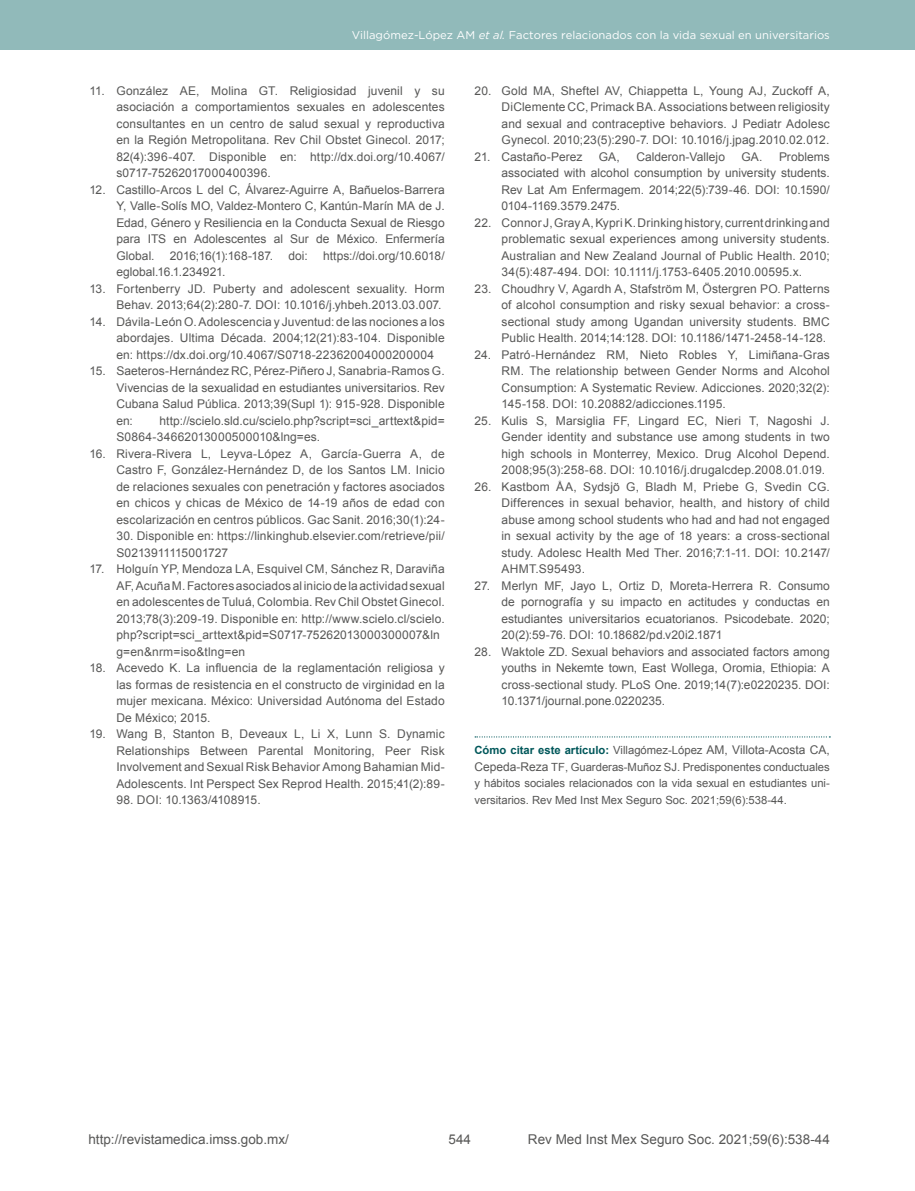
<style>
.page{position:relative;width:915px;height:1191px;background:#fff}
.page>*{position:absolute;margin:0;border:0;box-sizing:border-box;transform-origin:0 0}
.t1{font:13.5px "Arial";color:#575756}
.t2{font:12px/16.5px "Arial";letter-spacing:.01em;color:#575756;text-align:justify}
.t3{font:12px "Arial";letter-spacing:-.025em;color:#575756}
.t4{font:11.25px/16.5px "Arial";color:#575756;text-align:justify}
.t5{font:11.25px "Gotham";color:#fff}
.s1{font-style:italic}
.s2{font-weight:700;color:#01575a}
.s3{font-size:12px}
</style>
<div class="page">
<div style="left:0;top:0;width:914px;height:50px;background:#91baba"></div>
<svg style="left:475px;top:736px;width:355px;height:1px"></svg>
<p class="t5" style="left:351px;top:28px;width:479px">Villagómez-López AM <span class="s1">et al.</span> Factores relacionados con la vida sexual en universitarios</p>
<p class="t2" style="left:116px;top:82px;width:330px;text-indent:-27px">11. González AE, Molina GT. Religiosidad juvenil y su asociación a comportamientos sexuales en adolescentes consultantes en un centro de salud sexual y reproductiva en la Región Metropolitana. Rev Chil Obstet Ginecol. 2017; 82(4):396-407. Disponible en: http://dx.doi.org/10.4067/ s0717-75262017000400396.</p>
<p class="t2" style="left:116px;top:181px;width:330px;text-indent:-27px">12. Castillo-Arcos L del C, Álvarez-Aguirre A, Bañuelos-Barrera Y, Valle-Solís MO, Valdez-Montero C, Kantún-Marín MA de J.<br>Edad, Género y Resiliencia en la Conducta Sexual de Riesgo para ITS en Adolescentes al Sur de México. Enfermería Global.</p>
<p class="t3" style="left:170px;top:247px;width:105px">2016;16(1):168-187.</p>
<p class="t2" style="left:288px;top:247px;width:21px">doi:</p>
<p class="t2" style="left:323px;top:247px;width:123px">https://doi.org/10.6018/</p>
<p class="t2" style="left:116px;top:264px;width:111px">eglobal.16.1.234921.</p>
<p class="t2" style="left:89px;top:280px;width:357px;text-align:right">13. Fortenberry JD. Puberty and adolescent sexuality. Horm<br>Behav. 2013;64(2):280-7. DOI: 10.1016/j.yhbeh.2013.03.007.</p>
<p class="t2" style="left:116px;top:313px;width:330px;text-indent:-27px">14. Dávila-León O. Adolescencia y Juventud: de las nociones a los abordajes. Ultima Década. 2004;12(21):83-104. Disponible en: https://dx.doi.org/10.4067/S0718-22362004000200004</p>
<p class="t2" style="left:116px;top:363px;width:330px;text-indent:-27px">15. Saeteros-Hernández RC, Pérez-Piñero J, Sanabria-Ramos G.<br>Vivencias de la sexualidad en estudiantes universitarios. Rev Cubana Salud Pública. 2013;39(Supl 1): 915-928. Disponible en:</p>
<p class="t2" style="left:116px;top:412px;width:330px;text-indent:43px">http://scielo.sld.cu/scielo.php?script=sci_arttext&amp;pid=<br>S0864-34662013000500010&amp;lng=es.</p>
<p class="t2" style="left:116px;top:445px;width:330px;text-indent:-27px">16. Rivera-Rivera L, Leyva-López A, García-Guerra A, de Castro F, González-Hernández D, de los Santos LM. Inicio de relaciones sexuales con penetración y factores asociados en chicos y chicas de México de 14-19 años de edad con escolarización en centros públicos. Gac Sanit. 2016;30(1):24-</p>
<p class="t2" style="left:116px;top:528px;width:330px">30. Disponible en: https://linkinghub.elsevier.com/retrieve/pii/<br>S0213911115001727</p>
<p class="t2" style="left:116px;top:561px;width:330px;text-align:left;text-indent:-27px">17. Holguín YP, Mendoza LA, Esquivel CM, Sánchez R, Daraviña AF, Acuña M. Factores asociados al inicio de la actividad sexual en adolescentes de Tuluá, Colombia. Rev Chil Obstet Ginecol.<br>2013;78(3):209-19. Disponible en: http://www.scielo.cl/scielo. php?script=sci_arttext&amp;pid=S0717-75262013000300007&amp;ln g=en&amp;nrm=iso&amp;tlng=en</p>
<p class="t2" style="left:116px;top:660px;width:330px;text-indent:-27px">18. Acevedo K. La influencia de la reglamentación religiosa y las formas de resistencia en el constructo de virginidad en la mujer mexicana. México: Universidad Autónoma del Estado De México; 2015.</p>
<p class="t2" style="left:116px;top:726px;width:330px;text-indent:-27px">19. Wang B, Stanton B, Deveaux L, Li X, Lunn S. Dynamic Relationships Between Parental Monitoring, Peer Risk Involvement and Sexual Risk Behavior Among Bahamian Mid-Adolescents. Int Perspect Sex Reprod Health. 2015;41(2):89-</p>
<p class="t2" style="left:116px;top:792px;width:146px">98. DOI: 10.1363/4108915.</p>
<p class="t2" style="left:501px;top:82px;width:330px;text-indent:-27px">20. Gold MA, Sheftel AV, Chiappetta L, Young AJ, Zuckoff A, DiClemente CC, Primack BA. Associations between religiosity and sexual and contraceptive behaviors. J Pediatr Adolesc Gynecol. 2010;23(5):290-7. DOI: 10.1016/j.jpag.2010.02.012.</p>
<p class="t2" style="left:474px;top:148px;width:109px">21. Castaño-Perez</p>
<p class="t2" style="left:598px;top:148px;width:23px">GA,</p>
<p class="t2" style="left:636px;top:148px;width:90px">Calderon-Vallejo</p>
<p class="t2" style="left:501px;top:148px;width:330px;text-indent:240px">GA. Problems associated with alcohol consumption by university students.<br>Rev Lat Am Enfermagem. 2014;22(5):739-46. DOI: 10.1590/ 0104-1169.3579.2475.</p>
<p class="t2" style="left:501px;top:214px;width:330px;text-indent:-27px">22. Connor J, Gray A, Kypri K. Drinking history, current drinking and problematic sexual experiences among university students.<br>Australian and New Zealand Journal of Public Health. 2010; 34(5):487-494. DOI: 10.1111/j.1753-6405.2010.00595.x.</p>
<p class="t2" style="left:501px;top:280px;width:330px;text-indent:-27px">23. Choudhry V, Agardh A, Stafström M, Östergren PO. Patterns of alcohol consumption and risky sexual behavior: a cross&shy;sectional study among Ugandan university students. BMC Public Health. 2014;14:128. DOI: 10.1186/1471-2458-14-128.</p>
<p class="t2" style="left:501px;top:346px;width:330px;text-indent:-27px">24. Patró-Hernández RM, Nieto Robles Y, Limiñana-Gras RM. The relationship between Gender Norms and Alcohol Consumption: A Systematic Review. Adicciones. 2020;32(2):<br>145-158. DOI: 10.20882/adicciones.1195.</p>
<p class="t2" style="left:501px;top:412px;width:330px;text-indent:-27px">25. Kulis S, Marsiglia FF, Lingard EC, Nieri T, Nagoshi J.<br>Gender identity and substance use among students in two high schools in Monterrey, Mexico. Drug Alcohol Depend.<br>2008;95(3):258-68. DOI: 10.1016/j.drugalcdep.2008.01.019.</p>
<p class="t2" style="left:501px;top:478px;width:330px;text-indent:-27px">26. Kastbom ÅA, Sydsjö G, Bladh M, Priebe G, Svedin CG.<br>Differences in sexual behavior, health, and history of child abuse among school students who had and had not engaged in sexual activity by the age of 18 years: a cross-sectional study. Adolesc Health Med Ther. 2016;7:1-11. DOI: 10.2147/ AHMT.S95493.</p>
<p class="t2" style="left:501px;top:577px;width:330px;text-indent:-27px">27. Merlyn MF, Jayo L, Ortiz D, Moreta-Herrera R. Consumo de pornografía y su impacto en actitudes y conductas en estudiantes universitarios ecuatorianos. Psicodebate. 2020; 20(2):59-76. DOI: 10.18682/pd.v20i2.1871</p>
<p class="t2" style="left:501px;top:643px;width:330px;text-indent:-27px">28. Waktole ZD. Sexual behaviors and associated factors among youths in Nekemte town, East Wollega, Oromia, Ethiopia: A cross-sectional study. PLoS One. 2019;14(7):e0220235. DOI:<br>10.1371/journal.pone.0220235.</p>
<p class="t4" style="left:474px;top:742px;width:357px"><span class="s2">Cómo citar este artículo:</span> Villagómez-López <span class="s3">AM, Villota-Acosta CA, Cepeda-Reza</span> TF, Guarderas-Muñoz SJ. Predisponentes conductuales y hábitos sociales relacionados con la vida sexual en estudiantes uni&shy;versitarios. Rev Med Inst Mex Seguro Soc. 2021;59(6):538-44.</p>
<p class="t1" style="left:88px;top:1130px;width:202px">http://revistamedica.imss.gob.mx/</p>
<p class="t1" style="left:527px;top:1130px;width:303px">Rev Med Inst Mex Seguro Soc. 2021;59(6):538-44</p>
<p class="t1" style="left:448px;top:1130px;width:24px">544</p>
</div>
